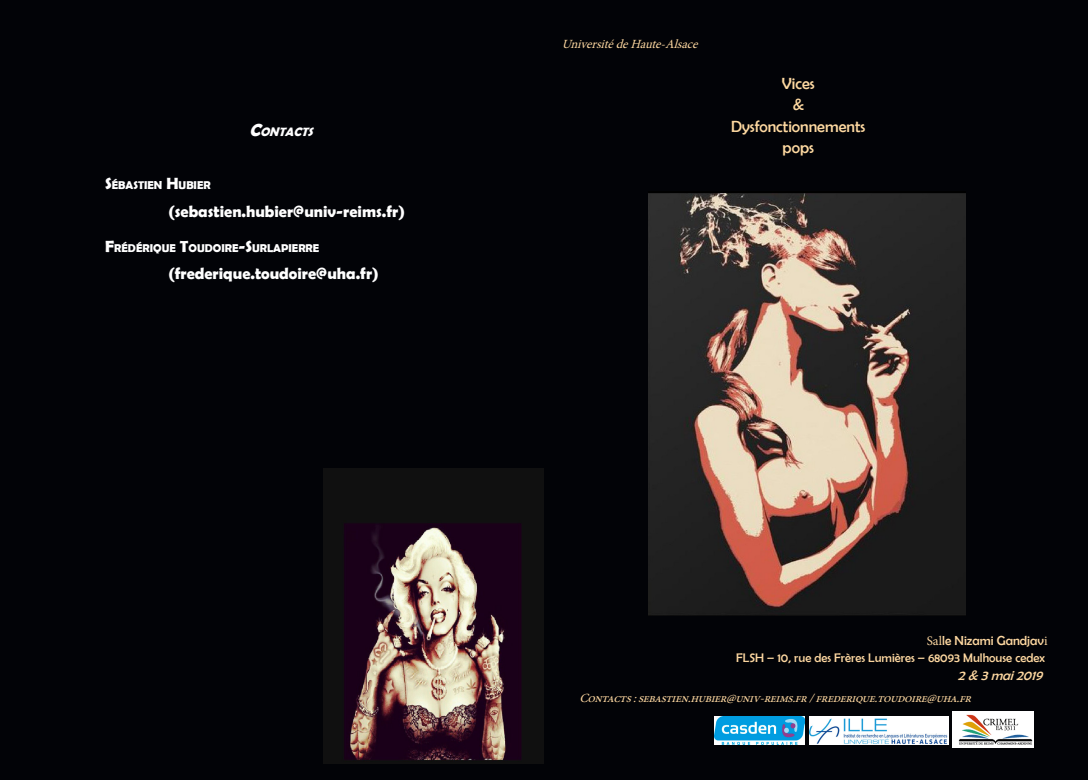
<style>
.page{position:relative;width:1088px;height:780px;background:#020307}
.page>*{position:absolute;margin:0;border:0;box-sizing:border-box;transform-origin:0 0}
.t1{font:700 16.25px "Berlin Sans FB Demi";color:#fff}
.t2{font:16.25px "Berlin Sans FB";color:#fed9a1}
.t3{font:italic 13.75px "Berlin Sans FB";color:#fed8a1}
.t4{font:13.12px "Berlin Sans FB";color:#fed8a1}
.t5{font:italic 12.5px "Minion Pro";color:#fed8a1}
.t6{font:12.5px "Berlin Sans FB";color:#fed8a1}
.t7{font:italic 700 12.25px "Berlin Sans FB Demi";color:#fff}
.t8{font:700 11.38px "Berlin Sans FB Demi";color:#fff}
.s1{font-size:17.5px}
.s2{font-size:16.25px}
.s3{font-family:"Minion Pro"}
</style>
<div class="page">
<img style="left:323px;top:469px;width:221px;height:294px">
<img style="left:648px;top:193px;width:318px;height:422px">
<img style="left:952px;top:711px;width:81px;height:36px">
<img style="left:714px;top:716px;width:91px;height:28px">
<img style="left:810px;top:716px;width:138px;height:28px">
<p class="t7" style="left:249px;top:124px;width:69px"><span class="s1">C</span>ONTACTS</p>
<p class="t8" style="left:105px;top:178px;width:107px"><span class="s2">S</span>ÉBASTIEN <span class="s2">H</span>UBIER</p>
<p class="t1" style="left:168px;top:202px;width:238px">(sebastien.hubier@univ-reims.fr)</p>
<p class="t8" style="left:105px;top:241px;width:216px"><span class="s2">F</span>RÉDÉRIQUE <span class="s2">T</span>OUDOIRE<span class="s2">-S</span>URLAPIERRE</p>
<p class="t1" style="left:168px;top:264px;width:212px">(frederique.toudoire@uha.fr)</p>
<p class="t5" style="left:562px;top:36px;width:142px">UniversitédeHaute-Alsace</p>
<p class="t2" style="left:782px;top:74px;width:34px">Vices</p>
<p class="t2" style="left:793px;top:96px;width:13px">&amp;</p>
<p class="t2" style="left:731px;top:117px;width:136px">Dysfonctionnements</p>
<p class="t2" style="left:782px;top:138px;width:33px">pops</p>
<p class="t4" style="left:927px;top:632px;width:122px"><span class="s3">Sal</span>le Nizami Gandjav<span class="s3">i</span></p>
<p class="t6" style="left:736px;top:651px;width:310px">FLSH – 10, rue des Frères Lumières – 68093 Mulhouse cedex</p>
<p class="t3" style="left:958px;top:667px;width:90px">2&amp; 3mai2019</p>
<p class="t5" style="left:579px;top:689px;width:398px">Contacts:sebastien.hubier@univ-reims.fr/frederique.toudoire@uha.fr</p>
</div>
